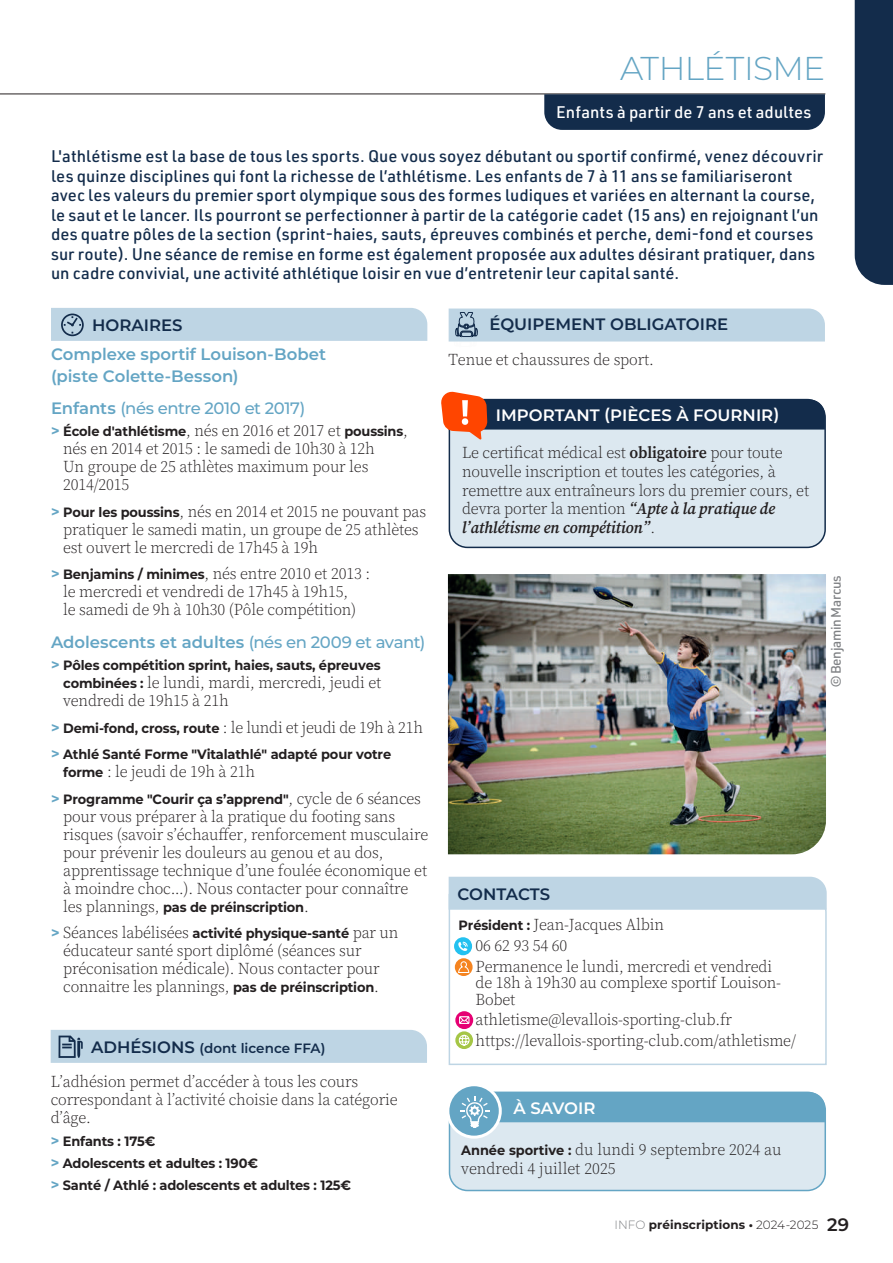
<style>
.page{position:relative;width:893px;height:1263px;background:#fff}
.page>*{position:absolute;margin:0;border:0;box-sizing:border-box;transform-origin:0 0}
.t1{font:300 33px "Montserrat";letter-spacing:-.02em;color:#64a5c4}
.t2{font:300 16.5px/18px "Source Serif 4";letter-spacing:-.01em;color:#231f20;scale:.96 1}
.t3{font:500 16.5px/19.5px "URWDIN";letter-spacing:.005em;color:#132c4b}
.t4{font:600 16.5px/21.6px "Montserrat";letter-spacing:-.005em;color:#64a5c4}
.t5{font:600 16.5px "Montserrat";color:#132c4b}
.t6{font:600 16.5px "Montserrat";color:#fff}
.t7{font:500 16.5px "URWDIN";letter-spacing:.005em;color:#fff}
.t8{font:500 16.5px "Montserrat";letter-spacing:-.025em;color:#64a5c4}
.t9{font:700 13.5px/22.2px "Montserrat";letter-spacing:-.01em;color:#231f20;scale:.96 1}
.t10{font:600 13.5px "Montserrat";color:#132c4b}
.t11{font:500 13.5px "URWDIN";letter-spacing:-.03em;color:#808285}
.t12{font:700 12px "Montserrat";letter-spacing:.01em;color:#231f20}
.s1{font-weight:600}
.s2{font-size:15px;color:#64a5c4}
.s3{font-family:"Source Serif 4";font-weight:300;font-size:16.5px}
.s4{font-family:"Montserrat";font-weight:700;font-size:15px;color:#64a5c4}
.s5{font-family:"Montserrat";font-weight:700;font-size:13.5px}
.s6{font-weight:500}
.s7{font-size:16.5px}
.s8{font-weight:600;font-style:italic}
.s9{font-weight:300;color:#808285}
.s10{font-weight:300}
.s11{font-weight:600;font-size:18px}
</style>
<div class="page">
<hr style="left:0;top:94px;width:825px;height:1px;background:#231f20">
<div style="left:855px;top:0;width:38px;height:285px;background:#132c4b"></div>
<svg style="left:544px;top:94px;width:281px;height:36px;background:#18304e"></svg>
<div style="left:51px;top:308px;width:376px;height:33px;background:#bed5e4"></div>
<svg style="left:449px;top:308px;width:376px;height:34px;background:#bdd3e2"></svg>
<div style="left:51px;top:1030px;width:376px;height:33px;background:#bed5e4"></div>
<div style="left:449px;top:1092px;width:376px;height:98px;background:#dce8f0;border-radius:18px"></div>
<div style="left:449px;top:1091px;width:377px;height:100px;border:2px solid #64a5c4;border-radius:18px"></div>
<svg style="left:448px;top:1085px;width:52px;height:52px"></svg>
<div style="left:446px;top:1083px;width:56px;height:56px;border:3px solid #fff;border-radius:50%"></div>
<svg style="left:449px;top:1092px;width:376px;height:36px;background:#7ab1cc"></svg>
<div style="left:449px;top:400px;width:376px;height:147px;background:#dce8f0;border-radius:18px"></div>
<div style="left:449px;top:399px;width:377px;height:149px;border:2px solid #132c4b;border-radius:18px"></div>
<svg style="left:441px;top:391px;width:384px;height:49px"></svg>
<svg style="left:448px;top:893px;width:379px;height:172px"></svg>
<div style="left:449px;top:877px;width:378px;height:33px;background:#bed5e4"></div>
<div style="left:456px;top:1012px;width:16px;height:16px;background:#e60073;border-radius:50%"></div>
<div style="left:455px;top:1011px;width:18px;height:18px;border:2px solid #e60073;border-radius:50%"></div>
<svg style="left:459px;top:1016px;width:11px;height:8px"></svg>
<div style="left:455px;top:1031px;width:18px;height:18px;border:2px solid #a5c646;border-radius:50%"></div>
<svg style="left:458px;top:1034px;width:12px;height:12px"></svg>
<div style="left:455px;top:958px;width:18px;height:18px;border:2px solid #f58420;border-radius:50%"></div>
<svg style="left:458px;top:961px;width:12px;height:12px"></svg>
<div style="left:455px;top:938px;width:16px;height:16px;background:#23c1f0;border-radius:50%"></div>
<div style="left:454px;top:937px;width:18px;height:18px;border:2px solid #23c1f0;border-radius:50%"></div>
<svg style="left:458px;top:941px;width:10px;height:11px"></svg>
<img style="left:448px;top:574px;width:378px;height:280px">
<h1 class="t1" style="left:620px;top:46px;width:207px">ATHLÉTISME</h1>
<p class="t7" style="left:556px;top:101px;width:257px">Enfants à partir de 7 ans et adultes</p>
<p class="t3" style="left:51px;top:146px;width:774px">L'athlétisme est la base de tous les sports. Que vous soyez débutant ou sportif confirmé, venez découvrir les quinze disciplines qui font la richesse de l’athlétisme. Les enfants de 7 à 11 ans se familiariseront avec les valeurs du premier sport olympique sous des formes ludiques et variées en alternant la course, le saut et le lancer. Ils pourront se perfectionner à partir de la catégorie cadet (15 ans) en rejoignant l’un des quatre pôles de la section (sprint-haies, sauts, épreuves combinés et perche, demi-fond et courses sur route). Une séance de remise en forme est également proposée aux adultes désirant pratiquer, dans un cadre convivial, une activité athlétique loisir en vue d’entretenir leur capital santé.</p>
<p class="t5" style="left:92px;top:314px;width:92px">HORAIRES</p>
<p class="t4" style="left:51px;top:343px;width:277px">Complexe sportif Louison-Bobet (piste Colette-Besson)</p>
<p class="t8" style="left:51px;top:397px;width:256px"><span class="s1">Enfants</span> (nés entre 2010 et 2017)</p>
<p class="t9" style="left:51px;top:420px;width:373px"><span class="s2">&gt;</span> École d'athlétisme<span class="s3">, nés en 2016 et 2017 et</span> poussins<span class="s3">,</span></p>
<p class="t2" style="left:63px;top:440px;width:326px">nés en 2014 et 2015 : le samedi de 10h30 à 12h<br>Un groupe de 25 athlètes maximum pour les<br>2014/2015</p>
<p class="t2" style="left:63px;top:502px;width:380px;text-indent:-12px"><span class="s4">&gt;</span> <span class="s5">Pour les poussins</span>, nés en 2014 et 2015 ne pouvant pas pratiquer le samedi matin, un groupe de 25 athlètes est ouvert le mercredi de 17h45 à 19h</p>
<p class="t2" style="left:51px;top:565px;width:334px;text-align:center"><span class="s4">&gt;</span> <span class="s5">Benjamins / minimes</span>, nés entre 2010 et 2013 : le mercredi et vendredi de 17h45 à 19h15,<br>le samedi de 9h à 10h30 (Pôle compétition)</p>
<p class="t4" style="left:51px;top:631px;width:376px">Adolescents et adultes <span class="s6">(nés en 2009 et avant)</span></p>
<p class="t9" style="left:51px;top:654px;width:345px"><span class="s2">&gt;</span> Pôles compétition sprint, haies, sauts, épreuves</p>
<p class="t2" style="left:63px;top:674px;width:333px"><span class="s5">combinées :</span> le lundi, mardi, mercredi, jeudi et vendredi de 19h15 à 21h</p>
<p class="t2" style="left:51px;top:718px;width:389px"><span class="s4">&gt;</span> <span class="s5">Demi-fond, cross, route</span> : le lundi et jeudi de 19h à 21h</p>
<p class="t9" style="left:51px;top:743px;width:356px"><span class="s2">&gt;</span> Athlé Santé Forme "Vitalathlé" adapté pour votre</p>
<p class="t2" style="left:63px;top:763px;width:201px"><span class="s5">forme</span> : le jeudi de 19h à 21h</p>
<p class="t9" style="left:51px;top:787px;width:387px"><span class="s2">&gt;</span> Programme "Courir ça s’apprend"<span class="s3">, cycle de 6 séances</span></p>
<p class="t2" style="left:63px;top:807px;width:382px">pour vous préparer à la pratique du footing sans risques (savoir s’échauffer, renforcement musculaire pour prévenir les douleurs au genou et au dos, apprentissage technique d’une foulée économique et à moindre choc…). Nous contacter pour connaître</p>
<p class="t9" style="left:63px;top:895px;width:257px"><span class="s3">les plannings,</span> pas de préinscription<span class="s3">.</span></p>
<p class="t2" style="left:63px;top:924px;width:351px;text-indent:-12px"><span class="s4">&gt;</span> Séances labélisées <span class="s5">activité physique-santé</span> par un éducateur santé sport diplômé (séances sur préconisation médicale). Nous contacter pour connaitre les plannings, <span class="s5">pas de préinscription</span>.</p>
<p class="t10" style="left:91px;top:1039px;width:236px"><span class="s7">ADHÉSIONS</span> (dont licence FFA)</p>
<p class="t2" style="left:51px;top:1073px;width:363px">L’adhésion permet d’accéder à tous les cours correspondant à l’activité choisie dans la catégorie d’âge.</p>
<p class="t9" style="left:51px;top:1129px;width:314px"><span class="s2">&gt;</span> Enfants : 175€<br><span class="s2">&gt;</span> Adolescents et adultes : 190€<br><span class="s2">&gt;</span> Santé / Athlé : adolescents et adultes : 125€</p>
<p class="t5" style="left:489px;top:313px;width:240px">ÉQUIPEMENT OBLIGATOIRE</p>
<p class="t2" style="left:449px;top:351px;width:215px">Tenue et chaussures de sport.</p>
<p class="t6" style="left:496px;top:403px;width:285px">IMPORTANT (PIÈCES À FOURNIR)</p>
<p class="t2" style="left:462px;top:443px;width:363px;line-height:18.8px">Le certificat médical est <span class="s1">obligatoire</span> pour toute nouvelle inscription et toutes les catégories, à remettre aux entraîneurs lors du premier cours, et devra porter la mention <span class="s8">“Apte à la pratique de l’athlétisme en compétition”</span>.</p>
<p class="t11" style="left:827px;top:687px;width:113px;rotate:-90deg">© Benjamin Marcus</p>
<p class="t5" style="left:458px;top:882px;width:94px">CONTACTS</p>
<p class="t2" style="left:476px;top:914px;width:310px;line-height:20.7px;text-indent:-17px"><span class="s5">Président :</span> Jean-Jacques Albin<br>06 62 93 54 60<br>Permanence le lundi, mercredi et vendredi</p>
<p class="t2" style="left:476px;top:974px;width:320px;line-height:16.5px">de 18h à 19h30 au complexe sportif Louison-<br>Bobet</p>
<p class="t2" style="left:476px;top:1009px;width:335px;line-height:20.7px">athletisme@levallois-sporting-club.fr https://levallois-sporting-club.com/athletisme/</p>
<p class="t6" style="left:514px;top:1096px;width:83px">À SAVOIR</p>
<p class="t2" style="left:461px;top:1140px;width:335px;line-height:18.8px"><span class="s5">Année sportive :</span> du lundi 9 septembre 2024 au vendredi 4 juillet 2025</p>
<p class="t12" style="left:615px;top:1216px;width:236px"><span class="s9">INFO</span> préinscriptions • <span class="s10">2024-2025</span> <span class="s11">29</span></p>
</div>
